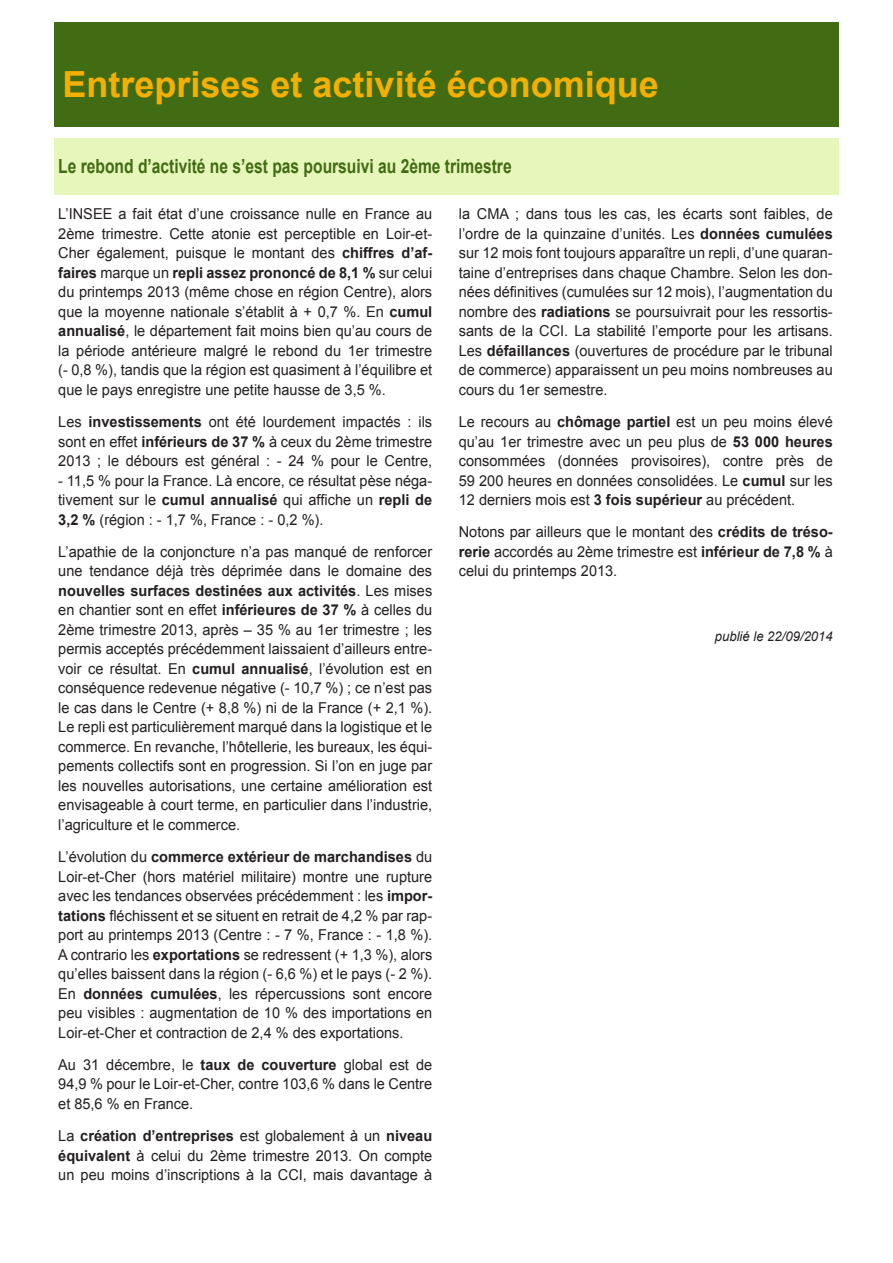
<style>
.page{position:relative;width:893px;height:1263px;background:#fff}
.page>*{position:absolute;margin:0;border:0;box-sizing:border-box;transform-origin:0 0}
.t1{font:700 36px "Arial";color:#f3af02}
.t2{font:700 19.5px "Arial";color:#416c13;scale:.8 1}
.t3{font:15px/19.5px "Arial";color:#231f20;text-align:justify}
.t4{font:italic 13.5px "Arial";color:#231f20}
.s1{font-weight:700}
</style>
<div class="page">
<div style="left:54px;top:138px;width:785px;height:57px;background:#e7f7bb"></div>
<div style="left:54px;top:23px;width:785px;height:104px;background:#416c13"></div>
<p class="t1" style="left:63px;top:60px;width:598px">Entreprises et activité économique</p>
<p class="t2" style="left:58px;top:154px;width:568px">Le rebond d’activité ne s’est pas poursuivi au 2ème trimestre</p>
<p class="t3" style="left:58px;top:204px;width:375px">L’INSEE a fait état d’une croissance nulle en France au 2ème trimestre. Cette atonie est perceptible en Loir-et-Cher également, puisque le montant des <span class="s1">chiffres d’af&shy;faires</span> marque un <span class="s1">repli assez prononcé de 8,1 %</span> sur celui du printemps 2013 (même chose en région Centre), alors que la moyenne nationale s’établit à + 0,7 %. En <span class="s1">cumul annualisé</span>, le département fait moins bien qu’au cours de la période antérieure malgré le rebond du 1er trimestre (- 0,8 %), tandis que la région est quasiment à l’équilibre et que le pays enregistre une petite hausse de 3,5 %.</p>
<p class="t3" style="left:58px;top:412px;width:375px">Les <span class="s1">investissements</span> ont été lourdement impactés : ils sont en effet <span class="s1">inférieurs de 37 %</span> à ceux du 2ème trimestre 2013 ; le débours est général : - 24 % pour le Centre,</p>
<p class="t3" style="left:58px;top:471px;width:375px">- 11,5 % pour la France. Là encore, ce résultat pèse néga&shy;tivement sur le <span class="s1">cumul annualisé</span> qui affiche un <span class="s1">repli de 3,2 %</span> (région : - 1,7 %, France : - 0,2 %).</p>
<p class="t3" style="left:58px;top:542px;width:375px">L’apathie de la conjoncture n’a pas manqué de renforcer une tendance déjà très déprimée dans le domaine des <span class="s1">nouvelles surfaces destinées aux activités</span>. Les mises en chantier sont en effet <span class="s1">inférieures de 37 %</span> à celles du 2ème trimestre 2013, après – 35 % au 1er trimestre ; les permis acceptés précédemment laissaient d’ailleurs entre&shy;voir ce résultat. En <span class="s1">cumul annualisé</span>, l’évolution est en conséquence redevenue négative (- 10,7 %) ; ce n’est pas le cas dans le Centre (+ 8,8 %) ni de la France (+ 2,1 %).<br>Le repli est particulièrement marqué dans la logistique et le commerce. En revanche, l’hôtellerie, les bureaux, les équi&shy;pements collectifs sont en progression. Si l’on en juge par les nouvelles autorisations, une certaine amélioration est envisageable à court terme, en particulier dans l’industrie, l’agriculture et le commerce.</p>
<p class="t3" style="left:58px;top:847px;width:375px">L’évolution du <span class="s1">commerce extérieur de marchandises</span> du Loir-et-Cher (hors matériel militaire) montre une rupture avec les tendances observées précédemment : les <span class="s1">impor&shy;tations</span> fléchissent et se situent en retrait de 4,2 % par rap&shy;port au printemps 2013 (Centre : - 7 %, France : - 1,8 %).<br>A contrario les <span class="s1">exportations</span> se redressent (+ 1,3 %), alors qu’elles baissent dans la région (- 6,6 %) et le pays (- 2 %).<br>En <span class="s1">données cumulées</span>, les répercussions sont encore peu visibles : augmentation de 10 % des importations en Loir-et-Cher et contraction de 2,4 % des exportations.</p>
<p class="t3" style="left:58px;top:1055px;width:375px">Au 31 décembre, le <span class="s1">taux de couverture</span> global est de 94,9 % pour le Loir-et-Cher, contre 103,6 % dans le Centre et 85,6 % en France.</p>
<p class="t3" style="left:58px;top:1126px;width:375px">La <span class="s1">création d’entreprises</span> est globalement à un <span class="s1">niveau équivalent</span> à celui du 2ème trimestre 2013. On compte un peu moins d’inscriptions à la CCI, mais davantage à</p>
<p class="t3" style="left:459px;top:204px;width:375px">la CMA ; dans tous les cas, les écarts sont faibles, de l’ordre de la quinzaine d’unités. Les <span class="s1">données cumulées </span>sur 12 mois font toujours apparaître un repli, d’une quaran&shy;taine d’entreprises dans chaque Chambre. Selon les don&shy;nées définitives (cumulées sur 12 mois), l’augmentation du nombre des <span class="s1">radiations</span> se poursuivrait pour les ressortis&shy;sants de la CCI. La stabilité l’emporte pour les artisans.<br>Les <span class="s1">défaillances</span> (ouvertures de procédure par le tribunal de commerce) apparaissent un peu moins nombreuses au cours du 1er semestre.</p>
<p class="t3" style="left:459px;top:412px;width:375px">Le recours au <span class="s1">chômage partiel</span> est un peu moins élevé qu’au 1er trimestre avec un peu plus de <span class="s1">53 000 heures </span>consommées (données provisoires), contre près de 59 200 heures en données consolidées. Le <span class="s1">cumul</span> sur les 12 derniers mois est <span class="s1">3 fois supérieur</span> au précédent.</p>
<p class="t3" style="left:459px;top:522px;width:375px">Notons par ailleurs que le montant des <span class="s1">crédits de tréso&shy;rerie</span> accordés au 2ème trimestre est <span class="s1">inférieur de 7,8 %</span> à celui du printemps 2013.</p>
<p class="t4" style="left:715px;top:627px;width:119px">publié le 22/09/2014</p>
</div>
